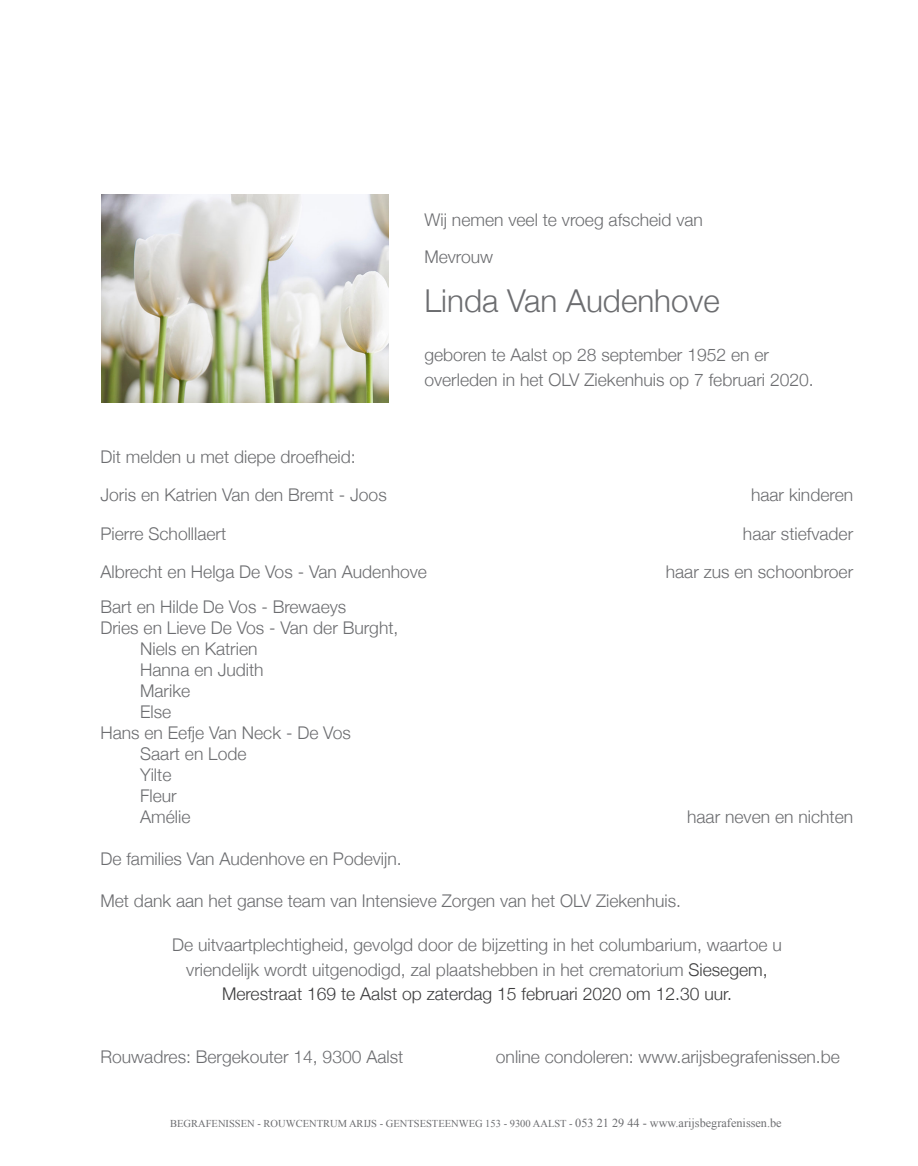
<style>
.page{position:relative;width:918px;height:1166px;background:#fff}
.page>*{position:absolute;margin:0;border:0;box-sizing:border-box;transform-origin:0 0}
.t1{font:300 31.5px "Helvetica Neue";color:#6c6d70}
.t2{font:300 17.5px "Helvetica Neue";color:#6c6d70}
.t3{font:300 17.5px "Helvetica Neue";color:#3e3e3f}
.t4{font:10.5px "Times New Roman";color:#6c6d70}
.s1{color:#3e3e3f}
.s2{font-size:12.25px}
</style>
<div class="page">
<img style="left:102px;top:195px;width:286px;height:207px">
<p class="t2" style="left:424px;top:206px;width:280px">Wij nemen veel te vroeg afscheid van</p>
<p class="t2" style="left:424px;top:243px;width:70px">Mevrouw</p>
<p class="t1" style="left:424px;top:276px;width:297px">Linda Van Audenhove</p>
<p class="t2" style="left:424px;top:341px;width:346px">geboren te Aalst op 28 september 1952 en er</p>
<p class="t2" style="left:424px;top:365px;width:391px">overleden in het OLV Ziekenhuis op 7 februari 2020.</p>
<p class="t2" style="left:100px;top:442px;width:257px">Dit melden u met diepe droefheid:</p>
<p class="t2" style="left:100px;top:481px;width:288px">Joris en Katrien Van den Bremt - Joos</p>
<p class="t2" style="left:751px;top:481px;width:104px">haar kinderen</p>
<p class="t2" style="left:100px;top:519px;width:127px">Pierre Scholllaert</p>
<p class="t2" style="left:743px;top:519px;width:112px">haar stiefvader</p>
<p class="t2" style="left:100px;top:558px;width:328px">Albrecht en Helga De Vos - Van Audenhove</p>
<p class="t2" style="left:666px;top:558px;width:189px">haar zus en schoonbroer</p>
<p class="t2" style="left:100px;top:593px;width:247px">Bart en Hilde De Vos - Brewaeys</p>
<p class="t2" style="left:100px;top:614px;width:299px">Dries en Lieve De Vos - Van der Burght,</p>
<p class="t2" style="left:140px;top:635px;width:119px">Niels en Katrien</p>
<p class="t2" style="left:140px;top:656px;width:125px">Hanna en Judith</p>
<p class="t2" style="left:140px;top:677px;width:52px">Marike</p>
<p class="t2" style="left:140px;top:698px;width:33px">Else</p>
<p class="t2" style="left:100px;top:719px;width:252px">Hans en Eefje Van Neck - De Vos</p>
<p class="t2" style="left:140px;top:740px;width:108px">Saart en Lode</p>
<p class="t2" style="left:140px;top:761px;width:33px">Yilte</p>
<p class="t2" style="left:140px;top:782px;width:38px">Fleur</p>
<p class="t2" style="left:140px;top:803px;width:52px">Amélie</p>
<p class="t2" style="left:687px;top:803px;width:167px">haar neven en nichten</p>
<p class="t2" style="left:100px;top:845px;width:303px">De families Van Audenhove en Podevijn.</p>
<p class="t2" style="left:100px;top:887px;width:582px">Met dank aan het ganse team van Intensieve Zorgen van het OLV Ziekenhuis.</p>
<p class="t2" style="left:172px;top:931px;width:611px">De uitvaartplechtigheid, gevolgd door de bijzetting in het columbarium, waartoe u</p>
<p class="t2" style="left:186px;top:955px;width:583px">vriendelijk wordt uitgenodigd, zal plaatshebben in het crematorium <span class="s1">Siesegem,</span></p>
<p class="t3" style="left:222px;top:980px;width:511px">Merestraat 169 te Aalst op zaterdag 15 februari 2020 om 12.30 uur.</p>
<p class="t2" style="left:100px;top:1043px;width:304px">Rouwadres: Bergekouter 14, 9300 Aalst</p>
<p class="t2" style="left:496px;top:1043px;width:345px">online condoleren: www.arijsbegrafenissen.be</p>
<p class="t4" style="left:170px;top:1117px;width:613px">BEGRAFENISSEN - ROUWCENTRUM ARIJS - GENTSESTEENWEG 153 - 9300 AALST - <span class="s2">053 21 29 44 - www.arijsbegrafenissen.be</span></p>
</div>
